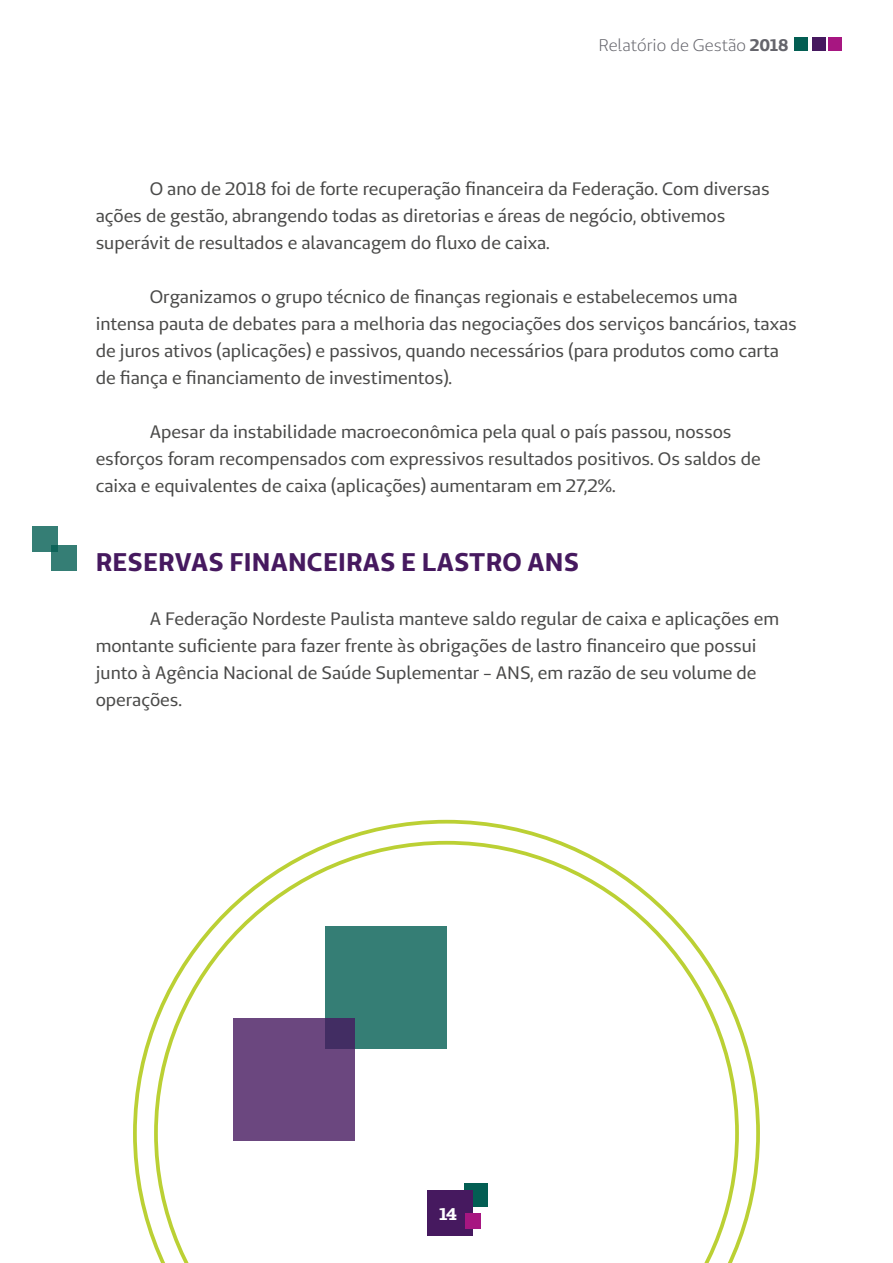
<style>
.page{position:relative;width:893px;height:1263px;background:#fff}
.page>*{position:absolute;margin:0;border:0;box-sizing:border-box;transform-origin:0 0}
.t1{font:700 25.5px "Unimed Sans";letter-spacing:.01em;color:#46195f}
.t2{font:18px/27px "Unimed Sans";color:#4a4a49}
.t3{font:700 16.95px "Unimed Slab";color:#fff}
.t4{font:16.8px "Unimed Sans";color:#65656c}
.s1{font-weight:700}
</style>
<div class="page">
<div style="left:51px;top:545px;width:26px;height:26px;background:#357e75"></div>
<div style="left:32px;top:526px;width:25px;height:26px;background:#357e75"></div>
<svg style="left:133px;top:820px;width:627px;height:426px"></svg>
<svg style="left:154px;top:841px;width:585px;height:422px"></svg>
<div style="left:325px;top:926px;width:121px;height:123px;background:#357e75"></div>
<div style="left:233px;top:1018px;width:121px;height:123px;background:#6b477f"></div>
<div style="left:464px;top:1183px;width:24px;height:24px;background:#035e53"></div>
<div style="left:427px;top:1190px;width:45px;height:46px;background:#46195f"></div>
<div style="left:465px;top:1213px;width:15px;height:15px;background:#a71681"></div>
<div style="left:794px;top:38px;width:13px;height:13px;background:#035e53"></div>
<div style="left:812px;top:38px;width:13px;height:13px;background:#46195f"></div>
<div style="left:829px;top:38px;width:13px;height:13px;background:#a71681"></div>
<p class="t4" style="left:599px;top:35px;width:192px">Relatório de Gestão <span class="s1">2018</span></p>
<p class="t2" style="left:96px;top:175px;width:675px;text-indent:54px">O ano de 2018 foi de forte recuperação financeira da Federação. Com diversas ações de gestão, abrangendo todas as diretorias e áreas de negócio, obtivemos superávit de resultados e alavancagem do fluxo de caixa.</p>
<p class="t2" style="left:96px;top:283px;width:703px;text-indent:54px">Organizamos o grupo técnico de finanças regionais e estabelecemos uma intensa pauta de debates para a melhoria das negociações dos serviços bancários, taxas de juros ativos (aplicações) e passivos, quando necessários (para produtos como carta de fiança e financiamento de investimentos).</p>
<p class="t2" style="left:96px;top:418px;width:666px;text-indent:54px">Apesar da instabilidade macroeconômica pela qual o país passou, nossos esforços foram recompensados com expressivos resultados positivos. Os saldos de caixa e equivalentes de caixa (aplicações) aumentaram em 27,2%.</p>
<h1 class="t1" style="left:96px;top:545px;width:485px">RESERVAS FINANCEIRAS E LASTRO ANS</h1>
<p class="t2" style="left:96px;top:605px;width:685px;text-indent:54px">A Federação Nordeste Paulista manteve saldo regular de caixa e aplicações em montante suficiente para fazer frente às obrigações de lastro financeiro que possui junto à Agência Nacional de Saúde Suplementar - ANS, em razão de seu volume de operações.</p>
<p class="t3" style="left:439px;top:1203px;width:19px">14</p>
</div>
